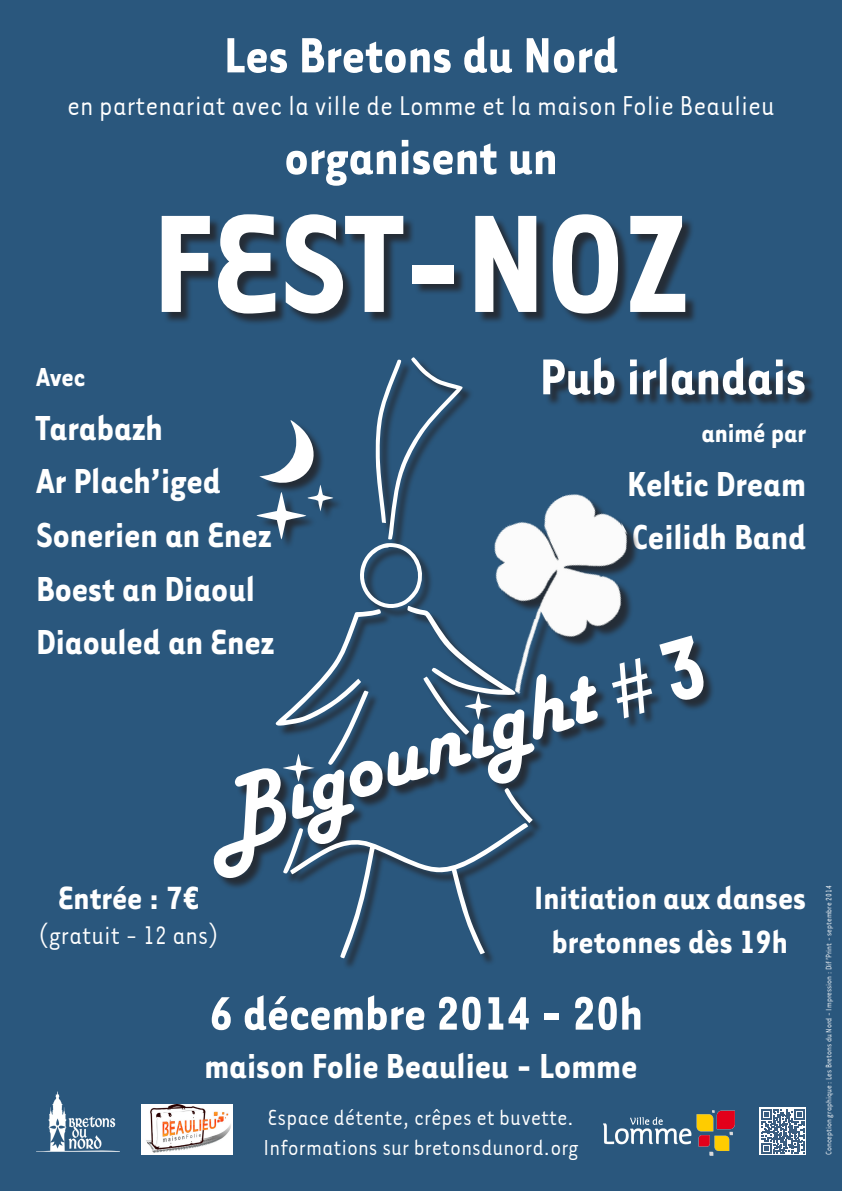
<style>
.page{position:relative;width:842px;height:1191px;background:#2a577d}
.page>*{position:absolute;margin:0;border:0;box-sizing:border-box;transform-origin:0 0}
.t1{font:700 160px "Tarzana Narrow";color:#fff}
.t2{font:700 58px "Tarzana Narrow";color:#fff}
.t3{font:700 57px "Tarzana Narrow";color:#fff}
.t4{font:700 54px "Tarzana Narrow";color:#fff}
.t5{font:700 40px "Tarzana Narrow";color:#fff}
.t6{font:700 37px/44.4px "Tarzana Narrow";color:#fff;text-align:center}
.t7{font:condensed 31px "Tarzana";color:#fff}
.t8{font:700 30px "Tarzana Narrow";color:#fff}
.t9{font:condensed 29px "Tarzana";color:#fff}
.t10{font:condensed 25px "Tarzana";color:#fff}
.t11{font:condensed 9px "Tarzana";color:#fff}
</style>
<div class="page">
<svg style="left:213px;top:357px;width:386px;height:601px"></svg>
<div style="left:163px;top:215px;width:535px;height:111px;background:#231f20;opacity:.75"></div>
<img style="left:47px;top:1091px;width:69px;height:60px">
<div style="left:545px;top:360px;width:272px;height:47px;background:#231f20;opacity:.75"></div>
<img style="left:603px;top:1110px;width:132px;height:45px">
<svg style="left:760px;top:1107px;width:46px;height:48px"></svg>
<div style="left:614px;top:637px;width:102px;height:93px;background:#231f20;opacity:.75"></div>
<div style="left:497px;top:496px;width:143px;height:209px;background:#231f20;opacity:.75"></div>
<img style="left:445px;top:478px;width:195px;height:216px">
<img style="left:142px;top:1104px;width:90px;height:50px">
<svg style="left:761px;top:1109px;width:44px;height:44px"></svg>
<svg style="left:607px;top:635px;width:101px;height:84px"></svg>
<p class="t3" style="left:224px;top:20px;width:396px">Les Bretons du Nord</p>
<p class="t7" style="left:67px;top:87px;width:709px">en partenariat avec la ville de Lomme et la maison Folie Beaulieu</p>
<p class="t3" style="left:284px;top:121px;width:275px">organisent un</p>
<p class="t1" style="left:152px;top:164px;width:540px">FEST-NOZ</p>
<p class="t8" style="left:36px;top:358px;width:51px">Avec</p>
<p class="t5" style="left:36px;top:402px;width:128px">Tarabazh</p>
<p class="t5" style="left:36px;top:456px;width:186px">Ar Plach’iged</p>
<p class="t5" style="left:36px;top:510px;width:237px">Sonerien an Enez</p>
<p class="t5" style="left:36px;top:563px;width:221px">Boest an Diaoul</p>
<p class="t5" style="left:36px;top:617px;width:240px">Diaouled an Enez</p>
<p class="t2" style="left:540px;top:340px;width:268px">Pub irlandais</p>
<p class="t8" style="left:701px;top:414px;width:106px">animé par</p>
<p class="t5" style="left:627px;top:458px;width:180px">Keltic Dream</p>
<p class="t5" style="left:632px;top:512px;width:175px">Ceilidh Band</p>
<p class="t6" style="left:58px;top:874px;width:142px">Entrée : 7¤</p>
<p class="t9" style="left:38px;top:917px;width:182px">(gratuit - 12 ans)</p>
<p class="t6" style="left:534px;top:874px;width:274px">Initiation aux danses bretonnes dès 19h</p>
<p class="t4" style="left:209px;top:979px;width:435px">6 décembre 2014 - 20h</p>
<p class="t5" style="left:204px;top:1040px;width:435px">maison Folie Beaulieu - Lomme</p>
<p class="t10" style="left:268px;top:1102px;width:308px">Espace détente, crêpes et buvette.</p>
<p class="t10" style="left:263px;top:1132px;width:317px">Informations sur bretonsdunord.org</p>
<p class="t11" style="left:823px;top:1155px;width:271px;rotate:-90deg">Conception graphique : Les Bretons du Nord - Impression : Dif’Print - septembre 2014</p>
</div>
